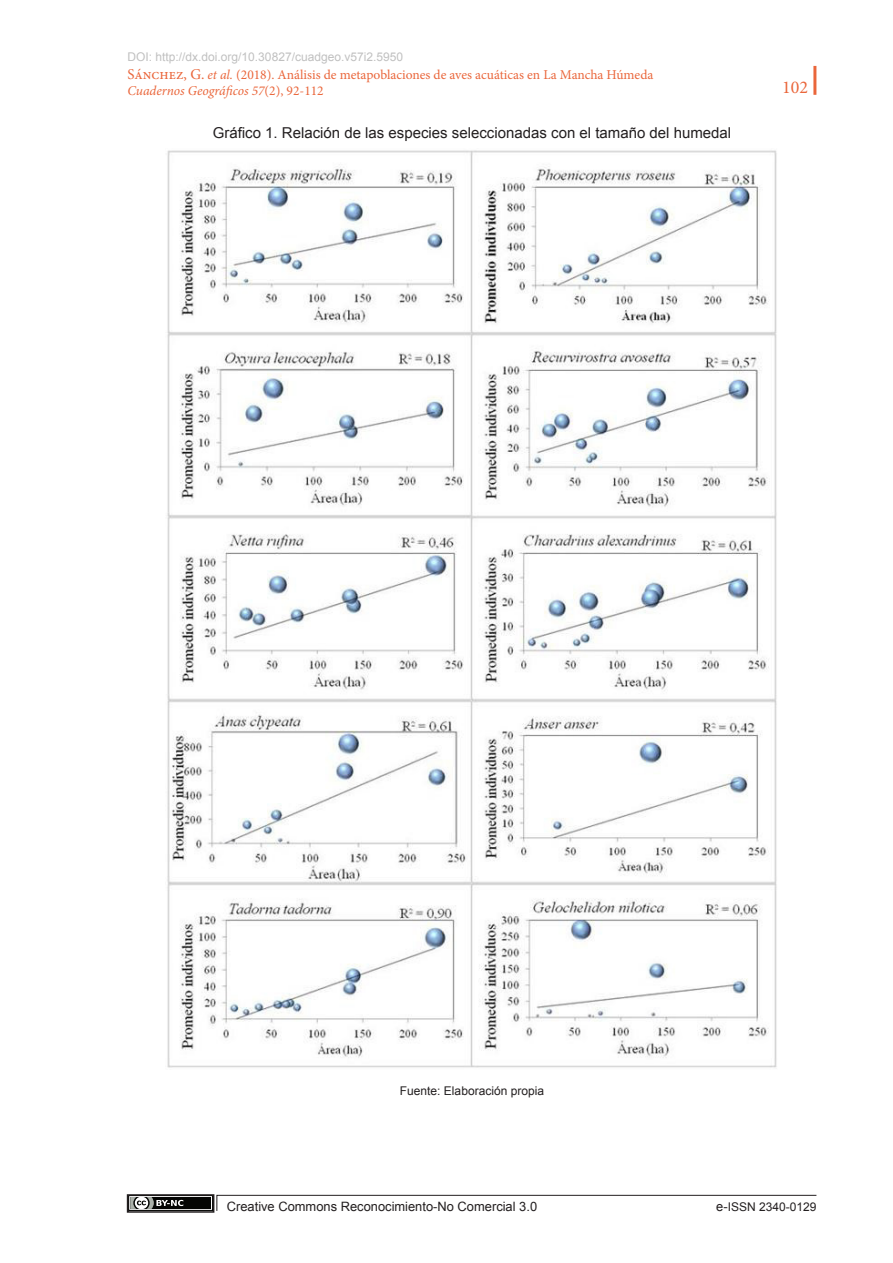
<style>
.page{position:relative;width:893px;height:1263px;background:#fff}
.page>*{position:absolute;margin:0;border:0;box-sizing:border-box;transform-origin:0 0}
.t1{font:18px "Minion Pro";color:#ea663b}
.LEYENDAS{font:15px "Arial";color:#231f20}
.t2{font:13.5px/16.2px "Minion Pro";color:#ea663b}
.t3{font:12.9px "Arial";color:#231f20}
.t4{font:12px "Arial";color:#c0c0c0}
.Piesdefoto{font:12px "Arial";color:#231f20}
.s1{font-size:15px}
.s2{font-style:italic}
.s3{font-size:12.9px}
</style>
<div class="page">
<hr style="left:813px;top:66px;width:3px;height:29px;background:#ea663b">
<div style="left:130px;top:1197px;width:81px;height:12px;background:#040503"></div>
<svg style="left:130px;top:1197px;width:53px;height:12px"></svg>
<div style="left:127px;top:1194px;width:87px;height:19px;border:2px solid #231f20"></div>
<svg style="left:216px;top:1194px;width:601px;height:17px"></svg>
<img style="left:167px;top:150px;width:610px;height:918px">
<p class="t4" style="left:128px;top:49px;width:277px">DOI: http://dx.doi.org/10.30827/cuadgeo.v57i2.5950</p>
<p class="t2" style="left:128px;top:66px;width:527px"><span class="s1">Sánchez, G.</span> <span class="s2">et al.</span> (2018). Análisis de metapoblaciones de aves acuáticas en La Mancha Húmeda<br><span class="s2">Cuadernos Geográficos 57</span>(2), 92-112</p>
<p class="LEYENDAS" style="left:213px;top:123px;width:520px">Gráfico 1. Relación de las especies seleccionadas con el tamaño del humedal</p>
<h1 class="t1" style="left:782px;top:75px;width:27px">102</h1>
<p class="Piesdefoto" style="left:400px;top:1082px;width:146px">Fuente: Elaboración propia</p>
<p class="t3" style="left:227px;top:1198px;width:312px">Creative Commons Reconocimiento-No Comercial 3.0</p>
<p class="Piesdefoto" style="left:716px;top:1199px;width:102px"><span class="s3">e-</span>ISSN 2340-0129</p>
</div>
